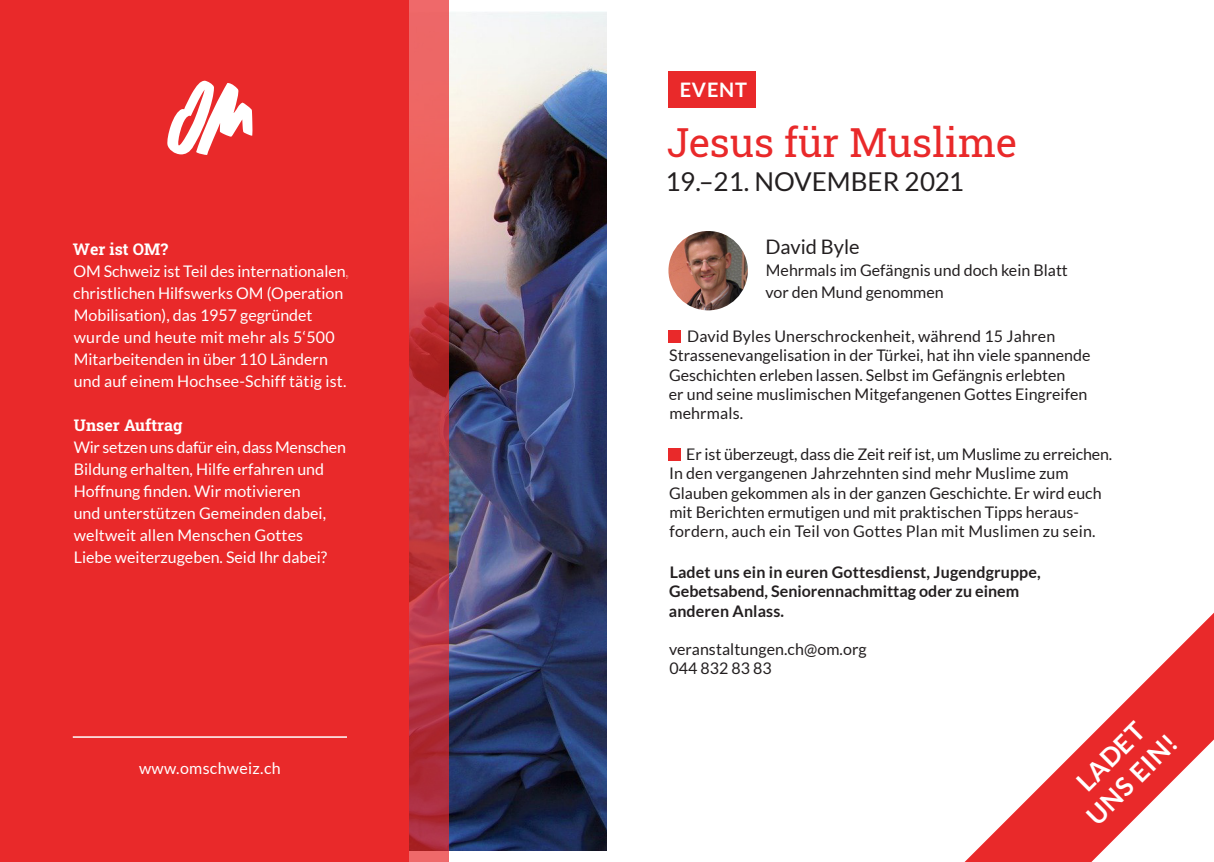
<style>
.page{position:relative;width:1214px;height:862px;background:#fff}
.page>*{position:absolute;margin:0;border:0;box-sizing:border-box;transform-origin:0 0}
.t1{font:40px "Roboto Slab";color:#e9292a}
.t2{font:26px "Lato";color:#231f20}
.t3{font:700 26px/31.2px "Lato";color:#fff;text-align:center}
.t4{font:20px "Lato";color:#231f20}
.t5{font:700 20px "Lato";letter-spacing:.04em;color:#fff}
.t6{font:16px/19.2px "Lato";color:#231f20}
.t7{font:16px/22px "Lato";color:#fff}
.t8{font:700 16px/19.2px "Lato";letter-spacing:.01em;color:#231f20}
.t9{font:700 16px "Roboto Slab";letter-spacing:.005em;color:#fff}
.t10{font:16px "Lato";letter-spacing:.02em;color:#fff}
</style>
<div class="page">
<img style="left:448px;top:11px;width:159px;height:839px">
<div style="left:0;top:0;width:408px;height:862px;background:#e9292a"></div>
<div style="left:668px;top:330px;width:12px;height:12px;background:#e9292a"></div>
<div style="left:668px;top:448px;width:12px;height:12px;background:#e9292a"></div>
<svg style="left:167px;top:81px;width:85px;height:74px"></svg>
<img style="left:668px;top:231px;width:79px;height:79px;border-radius:40px">
<div style="left:668px;top:71px;width:88px;height:37px;background:#e9292a"></div>
<hr style="left:73px;top:736px;width:274px;height:2px;background:#fff">
<svg style="left:964px;top:614px;width:249px;height:248px"></svg>
<svg style="left:408px;top:0;width:40px;height:862px"></svg>
<p class="t9" style="left:73px;top:238px;width:97px">Wer ist OM?</p>
<p class="t7" style="left:73px;top:260px;width:277px">OM Schweiz ist Teil des internationalen, christlichen Hilfswerks OM (Operation Mobilisation), das 1957 gegründet wurde und heute mit mehr als 5‘500<br>Mitarbeitenden in über 110 Ländern und auf einem Hochsee-Schiff tätig ist.</p>
<p class="t9" style="left:74px;top:414px;width:110px">Unser Auftrag</p>
<p class="t7" style="left:74px;top:436px;width:274px">Wir setzen uns dafür ein, dass Menschen Bildung erhalten, Hilfe erfahren und Hoffnung finden. Wir motivieren<br>und unterstützen Gemeinden dabei, weltweit allen Menschen Gottes<br>Liebe weiterzugeben. Seid Ihr dabei?</p>
<p class="t10" style="left:139px;top:758px;width:143px">www.omschweiz.ch</p>
<p class="t5" style="left:679px;top:77px;width:69px">EVENT</p>
<h1 class="t1" style="left:666px;top:115px;width:351px">Jesus für Muslime</h1>
<h2 class="t2" style="left:665px;top:166px;width:300px">19.–21. NOVEMBER 2021</h2>
<p class="t4" style="left:765px;top:234px;width:96px">David Byle</p>
<p class="t6" style="left:765px;top:259px;width:304px;line-height:22px">Mehrmals im Gefängnis und doch kein Blatt vor den Mund genommen</p>
<p class="t6" style="left:668px;top:326px;width:423px;text-indent:18px">David Byles Unerschrockenheit, während 15 Jahren Strassenevangelisation in der Türkei, hat ihn viele spannende Geschichten erleben lassen. Selbst im Gefängnis erlebten<br>er und seine muslimischen Mitgefangenen Gottes Eingreifen mehrmals.</p>
<p class="t6" style="left:669px;top:444px;width:445px;text-indent:17px">Er ist überzeugt, dass die Zeit reif ist, um Muslime zu erreichen.<br>In den vergangenen Jahrzehnten sind mehr Muslime zum Glauben gekommen als in der ganzen Geschichte. Er wird euch mit Berichten ermutigen und mit praktischen Tipps heraus&shy;fordern, auch ein Teil von Gottes Plan mit Muslimen zu sein.</p>
<p class="t8" style="left:668px;top:562px;width:373px">Ladet uns ein in euren Gottesdienst, Jugendgruppe,<br>Gebetsabend, Seniorennachmittag oder zu einem anderen Anlass.</p>
<p class="t6" style="left:669px;top:639px;width:199px">veranstaltungen.ch@om.org<br>044 832 83 83</p>
<h2 class="t3" style="left:1057px;top:786px;width:117px;rotate:-45deg">LADET<br>UNS EIN!</h2>
</div>
